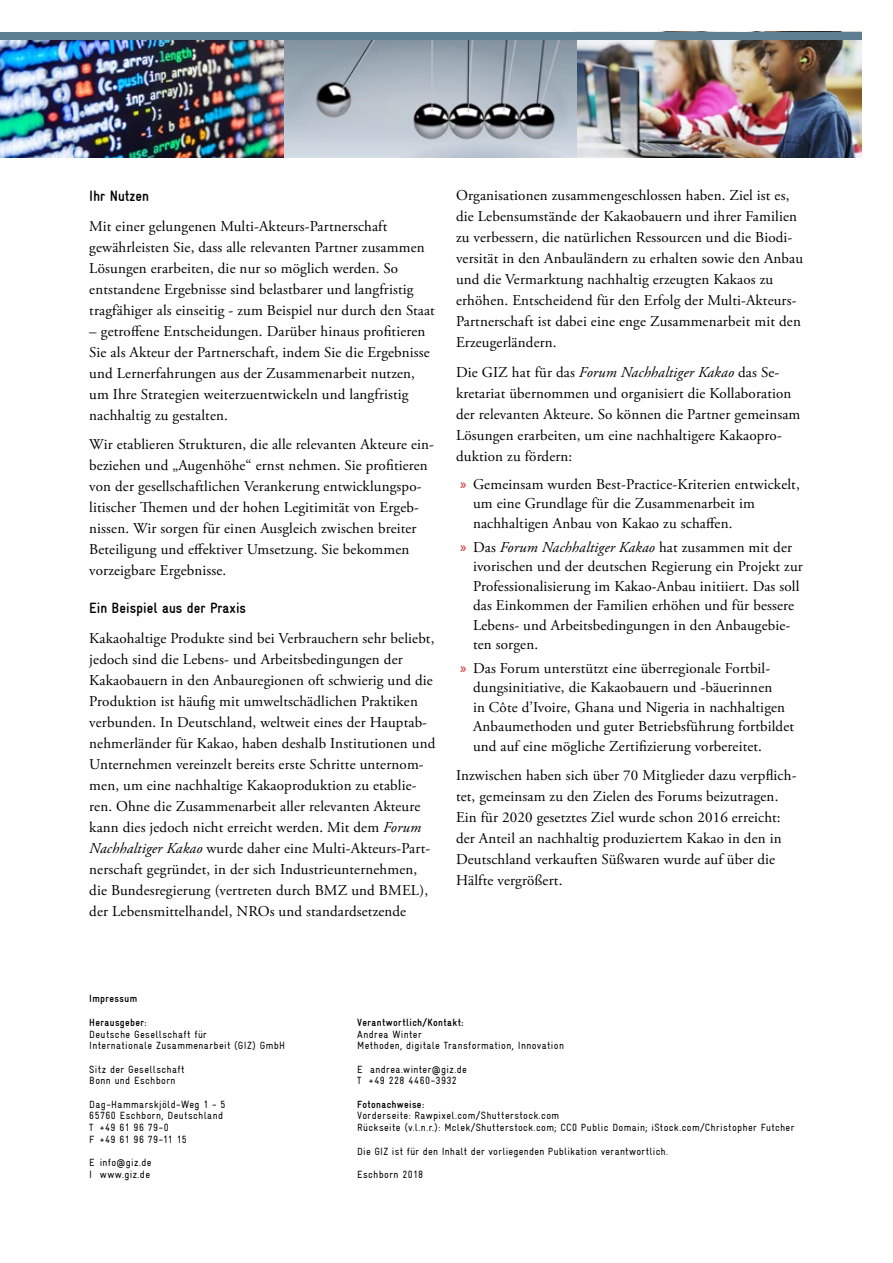
<style>
.page{position:relative;width:893px;height:1263px;background:#fff}
.page>*{position:absolute;margin:0;border:0;box-sizing:border-box;transform-origin:0 0}
.t1{font:15px/21px "Adobe Garamond Pro";letter-spacing:.01em;color:#000}
.t2{font:700 condensed 15px "GIZ Gravur TT";color:#000}
.t3{font:condensed 10.5px/11.7px "Gravur";letter-spacing:.035em;color:#000}
.t4{font:700 condensed 10.5px "GIZ Gravur TT";letter-spacing:.035em;color:#000}
.s1{font-style:italic}
.s2{font-family:"Myriad Pro";color:#d40f14}
</style>
<div class="page">
<img style="left:0;top:39px;width:574px;height:119px">
<img style="left:574px;top:39px;width:287px;height:119px">
<div style="left:0;top:32px;width:861px;height:7px;background:#5e7e91"></div>
<p class="t2" style="left:89px;top:188px;width:61px">Ihr Nutzen</p>
<p class="t1" style="left:89px;top:216px;width:347px">Mit einer gelungenen Multi-Akteurs-Partnerschaft gewährleisten Sie, dass alle relevanten Partner zusammen Lösungen erarbeiten, die nur so möglich werden. So entstandene Ergebnisse sind belastbarer und langfristig tragfähiger als einseitig - zum Beispiel nur durch den Staat</p>
<p class="t1" style="left:89px;top:321px;width:342px">– getroffene Entscheidungen. Darüber hinaus profitieren Sie als Akteur der Partnerschaft, indem Sie die Ergebnisse und Lernerfahrungen aus der Zusammenarbeit nutzen, um Ihre Strategien weiterzuentwickeln und langfristig nachhaltig zu gestalten.</p>
<p class="t1" style="left:89px;top:434px;width:346px">Wir etablieren Strukturen, die alle relevanten Akteure ein&shy;beziehen und „Augenhöhe“ ernst nehmen. Sie profitieren von der gesellschaftlichen Verankerung entwicklungspo&shy;litischer Themen und der hohen Legitimität von Ergeb&shy;nissen. Wir sorgen für einen Ausgleich zwischen breiter Beteiligung und effektiver Umsetzung. Sie bekommen vorzeigbare Ergebnisse.</p>
<p class="t2" style="left:89px;top:600px;width:158px">Ein Beispiel aus der Praxis</p>
<p class="t1" style="left:89px;top:628px;width:348px">Kakaohaltige Produkte sind bei Verbrauchern sehr beliebt, jedoch sind die Lebens- und Arbeitsbedingungen der Kakaobauern in den Anbauregionen oft schwierig und die Produktion ist häufig mit umweltschädlichen Praktiken verbunden. In Deutschland, weltweit eines der Hauptab&shy;nehmerländer für Kakao, haben deshalb Institutionen und Unternehmen vereinzelt bereits erste Schritte unternom&shy;men, um eine nachhaltige Kakaoproduktion zu etablie&shy;ren. Ohne die Zusammenarbeit aller relevanten Akteure kann dies jedoch nicht erreicht werden. Mit dem <span class="s1">Forum Nachhaltiger Kakao</span> wurde daher eine Multi-Akteurs-Part&shy;nerschaft gegründet, in der sich Industrieunternehmen, die Bundesregierung (vertreten durch BMZ und BMEL), der Lebensmittelhandel, NROs und standardsetzende</p>
<p class="t1" style="left:456px;top:186px;width:348px">Organisationen zusammengeschlossen haben. Ziel ist es, die Lebensumstände der Kakaobauern und ihrer Familien zu verbessern, die natürlichen Ressourcen und die Biodi&shy;versität in den Anbauländern zu erhalten sowie den Anbau und die Vermarktung nachhaltig erzeugten Kakaos zu erhöhen. Entscheidend für den Erfolg der Multi-Akteurs-Partnerschaft ist dabei eine enge Zusammenarbeit mit den Erzeugerländern.</p>
<p class="t1" style="left:456px;top:362px;width:346px">Die GIZ hat für das <span class="s1">Forum Nachhaltiger Kakao</span> das Se&shy;kretariat übernommen und organisiert die Kollaboration der relevanten Akteure. So können die Partner gemeinsam Lösungen erarbeiten, um eine nachhaltigere Kakaopro&shy;duktion zu fördern:</p>
<p class="t1" style="left:473px;top:475px;width:328px;line-height:19.5px;text-indent:-13px"><span class="s2">»</span> Gemeinsam wurden Best-Practice-Kriterien entwickelt, um eine Grundlage für die Zusammenarbeit im nachhaltigen Anbau von Kakao zu schaffen.</p>
<p class="t1" style="left:473px;top:538px;width:331px;line-height:19.5px;text-indent:-13px"><span class="s2">»</span> Das <span class="s1">Forum Nachhaltiger Kakao</span> hat zusammen mit der ivorischen und der deutschen Regierung ein Projekt zur Professionalisierung im Kakao-Anbau initiiert. Das soll das Einkommen der Familien erhöhen und für bessere Lebens- und Arbeitsbedingungen in den Anbaugebie&shy;ten sorgen.</p>
<p class="t1" style="left:473px;top:659px;width:323px;line-height:19.5px;text-indent:-13px"><span class="s2">»</span> Das Forum unterstützt eine überregionale Fortbil&shy;dungsinitiative, die Kakaobauern und -bäuerinnen<br>in Côte d’Ivoire, Ghana und Nigeria in nachhaltigen Anbaumethoden und guter Betriebsführung fortbildet und auf eine mögliche Zertifizierung vorbereitet.</p>
<p class="t1" style="left:456px;top:766px;width:342px">Inzwischen haben sich über 70 Mitglieder dazu verpflich&shy;tet, gemeinsam zu den Zielen des Forums beizutragen.<br>Ein für 2020 gesetztes Ziel wurde schon 2016 erreicht: der Anteil an nachhaltig produziertem Kakao in den in Deutschland verkauften Süßwaren wurde auf über die Hälfte vergrößert.</p>
<p class="t4" style="left:89px;top:993px;width:49px">Impressum</p>
<p class="t4" style="left:89px;top:1016px;width:59px">Herausgeber:</p>
<p class="t3" style="left:89px;top:1028px;width:197px">Deutsche Gesellschaft für<br>Internationale Zusammenarbeit (GIZ) GmbH</p>
<p class="t3" style="left:89px;top:1063px;width:97px">Sitz der Gesellschaft<br>Bonn und Eschborn</p>
<p class="t3" style="left:89px;top:1098px;width:138px">Dag-Hammarskjöld-Weg 1 - 5<br>65760 Eschborn, Deutschland<br>T +49 61 96 79-0<br>F +49 61 96 79-11 15</p>
<p class="t3" style="left:89px;top:1157px;width:64px">E info@giz.de<br>I www.giz.de</p>
<p class="t4" style="left:357px;top:1016px;width:108px">Verantwortlich/Kontakt:</p>
<p class="t3" style="left:357px;top:1028px;width:208px">Andrea Winter<br>Methoden, digitale Transformation, Innovation</p>
<p class="t3" style="left:357px;top:1063px;width:111px">E andrea.winter@giz.de<br>T +49 228 4460-3932</p>
<p class="t4" style="left:357px;top:1098px;width:69px">Fotonachweise:</p>
<p class="t3" style="left:357px;top:1110px;width:439px">Vorderseite: Rawpixel.com/Shutterstock.com<br>Rückseite (v.l.n.r.): Mclek/Shutterstock.com; CC0 Public Domain; iStock.com/Christopher Futcher</p>
<p class="t3" style="left:357px;top:1145px;width:312px">Die GIZ ist für den Inhalt der vorliegenden Publikation verantwortlich.</p>
<p class="t3" style="left:357px;top:1168px;width:67px">Eschborn 2018</p>
</div>
